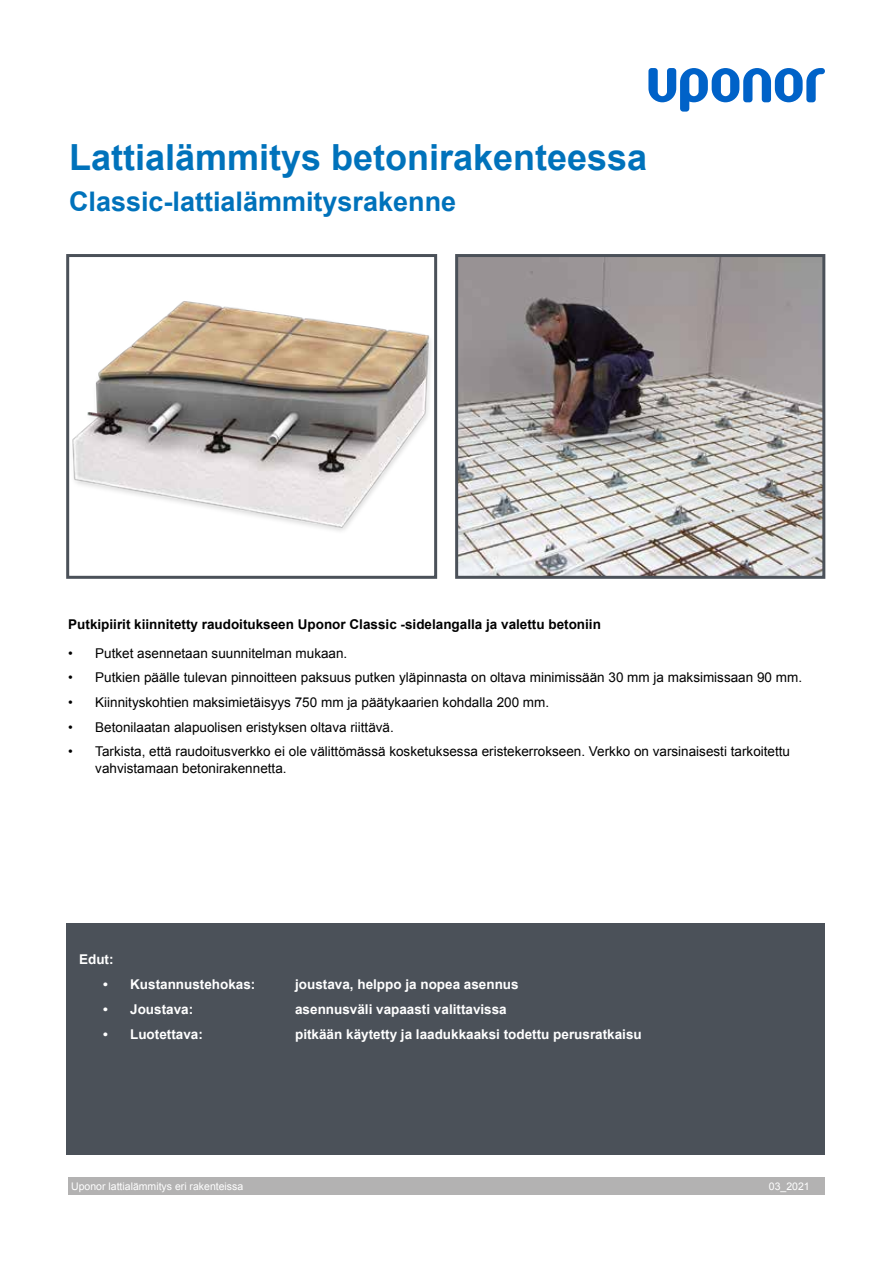
<style>
.page{position:relative;width:893px;height:1263px;background:#fff}
.page>*{position:absolute;margin:0;border:0;box-sizing:border-box;transform-origin:0 0}
.t1{font:700 36px "Arial";color:#0072bb}
.t2{font:700 27px "Arial";color:#0072bb}
.t3{font:13.5px/16.2px "Arial";color:#000}
.t4{font:700 13.5px "Arial";color:#fff}
.t5{font:700 13.5px "Arial";color:#000}
.t6{font:10.5px "Arial";color:#fff}
</style>
<div class="page">
<svg style="left:648px;top:68px;width:177px;height:44px"></svg>
<div style="left:68px;top:1178px;width:757px;height:17px;background:#b3b2b2"></div>
<img style="left:459px;top:258px;width:362px;height:317px">
<div style="left:455px;top:254px;width:370px;height:325px;border:3px solid #4b5159"></div>
<img style="left:72px;top:301px;width:359px;height:230px">
<div style="left:66px;top:254px;width:371px;height:325px;border:3px solid #4b5159"></div>
<div style="left:66px;top:923px;width:759px;height:231px;background:#4b5159"></div>
<h1 class="t1" style="left:69px;top:133px;width:580px">Lattialämmitys betonirakenteessa</h1>
<h2 class="t2" style="left:69px;top:183px;width:389px">Classic-lattialämmitysrakenne</h2>
<p class="t5" style="left:68px;top:615px;width:534px">Putkipiirit kiinnitetty raudoitukseen Uponor Classic -sidelangalla ja valettu betoniin</p>
<p class="t3" style="left:68px;top:645px;width:281px">• Putket asennetaan suunnitelman mukaan.</p>
<p class="t3" style="left:68px;top:669px;width:735px">• Putkien päälle tulevan pinnoitteen paksuus putken yläpinnasta on oltava minimissään 30 mm ja maksimissaan 90 mm.</p>
<p class="t3" style="left:68px;top:694px;width:482px">• Kiinnityskohtien maksimietäisyys 750 mm ja päätykaarien kohdalla 200 mm.</p>
<p class="t3" style="left:68px;top:719px;width:327px">• Betonilaatan alapuolisen eristyksen oltava riittävä.</p>
<p class="t3" style="left:95px;top:744px;width:696px;text-indent:-27px">• Tarkista, että raudoitusverkko ei ole välittömässä kosketuksessa eristekerrokseen. Verkko on varsinaisesti tarkoitettu vahvistamaan betonirakennetta.</p>
<p class="t4" style="left:79px;top:950px;width:36px">Edut:</p>
<p class="t4" style="left:103px;top:975px;width:154px">• Kustannustehokas:</p>
<p class="t4" style="left:295px;top:975px;width:225px">joustava, helppo ja nopea asennus</p>
<p class="t4" style="left:103px;top:1000px;width:92px">• Joustava:</p>
<p class="t4" style="left:295px;top:1000px;width:213px">asennusväli vapaasti valittavissa</p>
<p class="t4" style="left:103px;top:1025px;width:101px">• Luotettava:</p>
<p class="t4" style="left:295px;top:1025px;width:348px">pitkään käytetty ja laadukkaaksi todettu perusratkaisu</p>
<p class="t6" style="left:71px;top:1180px;width:174px">Uponor lattialämmitys eri rakenteissa</p>
<p class="t6" style="left:769px;top:1180px;width:42px">03_2021</p>
</div>
